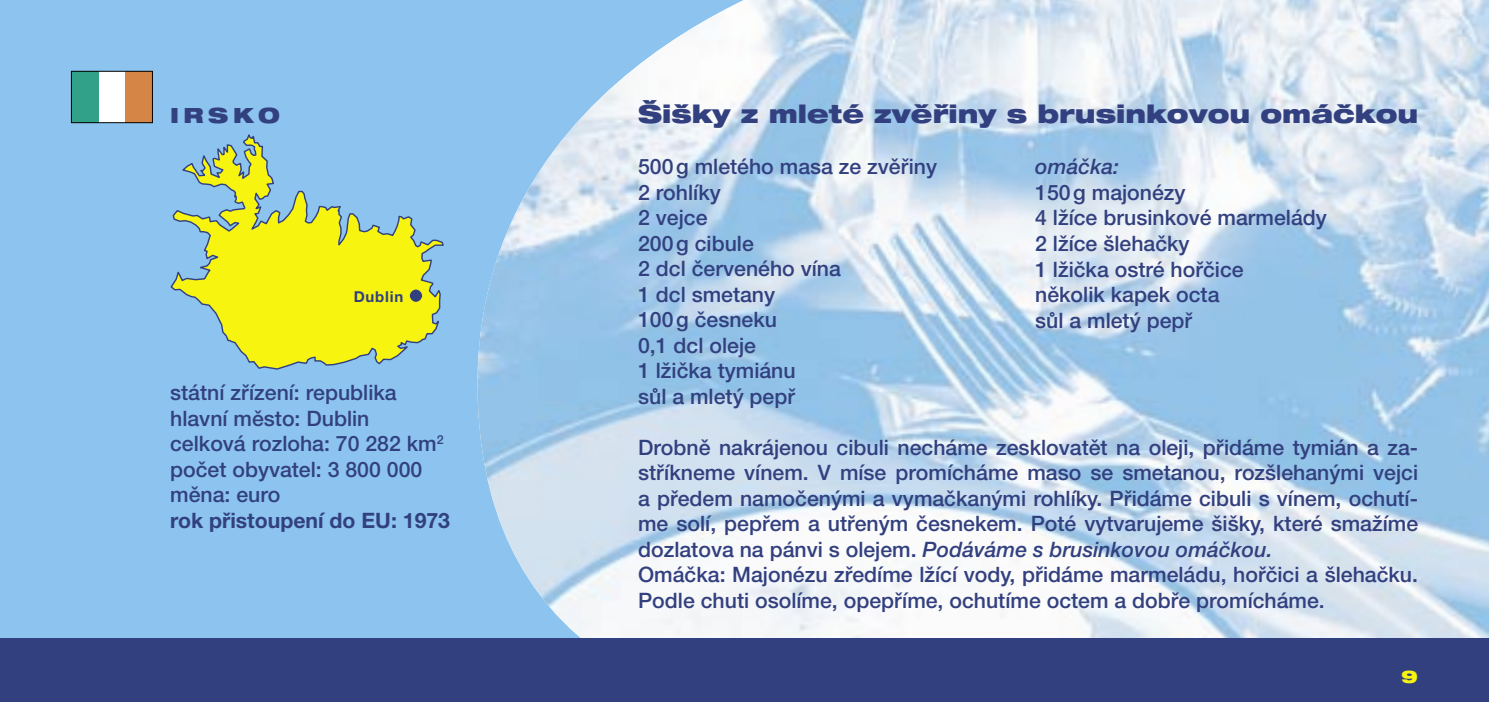
<style>
.page{position:relative;width:1489px;height:702px;background:#fff}
.page>*{position:absolute;margin:0;border:0;box-sizing:border-box;transform-origin:0 0}
.t1{font:900 expanded 25px "Helvetica Neue CE";color:#32407f}
.t2{font:500 21.25px/25.5px "Helvetica Neue CE";color:#32407f;text-align:justify}
.t3{font:700 21.25px "Helvetica Neue CE";color:#32407f}
.t4{font:italic 500 21.25px "Helvetica Neue CE";color:#32407f}
.t5{font:900 expanded 21px "Helvetica Neue CE";letter-spacing:.215em;color:#32407f}
.t6{font:900 expanded 17.5px "Helvetica Neue CE";color:#f7f410}
.t7{font:700 15px "Helvetica Neue CE";letter-spacing:.05em;color:#32407f}
.s1{font-style:italic}
</style>
<div class="page">
<div style="left:0;top:0;width:1488px;height:652px;background:#8dc4ef"></div>
<img style="left:477px;top:0;width:1011px;height:638px">
<div style="left:0;top:638px;width:1488px;height:64px;background:#32407f"></div>
<div style="left:71px;top:71px;width:81px;height:52px;background:#fff"></div>
<div style="left:71px;top:71px;width:27px;height:52px;background:#32a189"></div>
<div style="left:125px;top:71px;width:27px;height:52px;background:#d58646"></div>
<div style="left:71px;top:71px;width:82px;height:52px;border:1px solid #000"></div>
<svg style="left:170px;top:134px;width:274px;height:236px"></svg>
<div style="left:410px;top:289px;width:12px;height:13px;background:#32407f;border-radius:50%"></div>
<p class="t5" style="left:170px;top:102px;width:111px">IRSKO</p>
<p class="t7" style="left:354px;top:287px;width:51px">Dublin</p>
<p class="t2" style="left:170px;top:382px;width:228px">státní zřízení: republika</p>
<p class="t2" style="left:170px;top:407px;width:201px">hlavní město: Dublin</p>
<p class="t2" style="left:170px;top:433px;width:275px">celková rozloha: 70 282 km<sup>2</sup></p>
<p class="t2" style="left:170px;top:458px;width:254px">počet obyvatel: 3 800 000</p>
<p class="t2" style="left:170px;top:484px;width:112px">měna: euro</p>
<p class="t3" style="left:170px;top:507px;width:281px">rok přistoupení do EU: 1973</p>
<p class="t1" style="left:638px;top:98px;width:781px">Šišky z mleté zvěřiny s brusinkovou omáčkou</p>
<p class="t4" style="left:1035px;top:154px;width:85px">omáčka:</p>
<p class="t2" style="left:1035px;top:182px;width:152px">150 g majonézy</p>
<p class="t2" style="left:1035px;top:207px;width:293px">4 lžíce brusinkové marmelády</p>
<p class="t2" style="left:1035px;top:233px;width:156px">2 lžíce šlehačky</p>
<p class="t2" style="left:1035px;top:258px;width:210px">1 lžička ostré hořčice</p>
<p class="t2" style="left:1035px;top:284px;width:186px">několik kapek octa</p>
<p class="t2" style="left:1035px;top:309px;width:159px">sůl a mletý pepř</p>
<p class="t2" style="left:638px;top:156px;width:300px">500 g mletého masa ze zvěřiny</p>
<p class="t2" style="left:638px;top:181px;width:84px">2 rohlíky</p>
<p class="t2" style="left:638px;top:207px;width:71px">2 vejce</p>
<p class="t2" style="left:638px;top:232px;width:117px">200 g cibule</p>
<p class="t2" style="left:638px;top:258px;width:204px">2 dcl červeného vína</p>
<p class="t2" style="left:638px;top:283px;width:138px">1 dcl smetany</p>
<p class="t2" style="left:638px;top:309px;width:140px">100 g česneku</p>
<p class="t2" style="left:638px;top:334px;width:119px">0,1 dcl oleje</p>
<p class="t2" style="left:638px;top:360px;width:159px">1 lžička tymiánu</p>
<p class="t2" style="left:638px;top:385px;width:159px">sůl a mletý pepř</p>
<p class="t2" style="left:638px;top:436px;width:781px">Drobně nakrájenou cibuli necháme zesklovatět na oleji, přidáme tymián a za&shy;stříkneme vínem. V míse promícháme maso se smetanou, rozšlehanými vejci a předem namočenými a vymačkanými rohlíky. Přidáme cibuli s vínem, ochutí&shy;me solí, pepřem a utřeným česnekem. Poté vytvarujeme šišky, které smažíme dozlatova na pánvi s olejem. <span class="s1">Podáváme s brusinkovou omáčkou.</span></p>
<p class="t2" style="left:638px;top:564px;width:781px">Omáčka: Majonézu zředíme lžící vody, přidáme marmeládu, hořčici a šlehačku.<br>Podle chuti osolíme, opepříme, ochutíme octem a dobře promícháme.</p>
<p class="t6" style="left:1400px;top:665px;width:18px">9</p>
</div>
